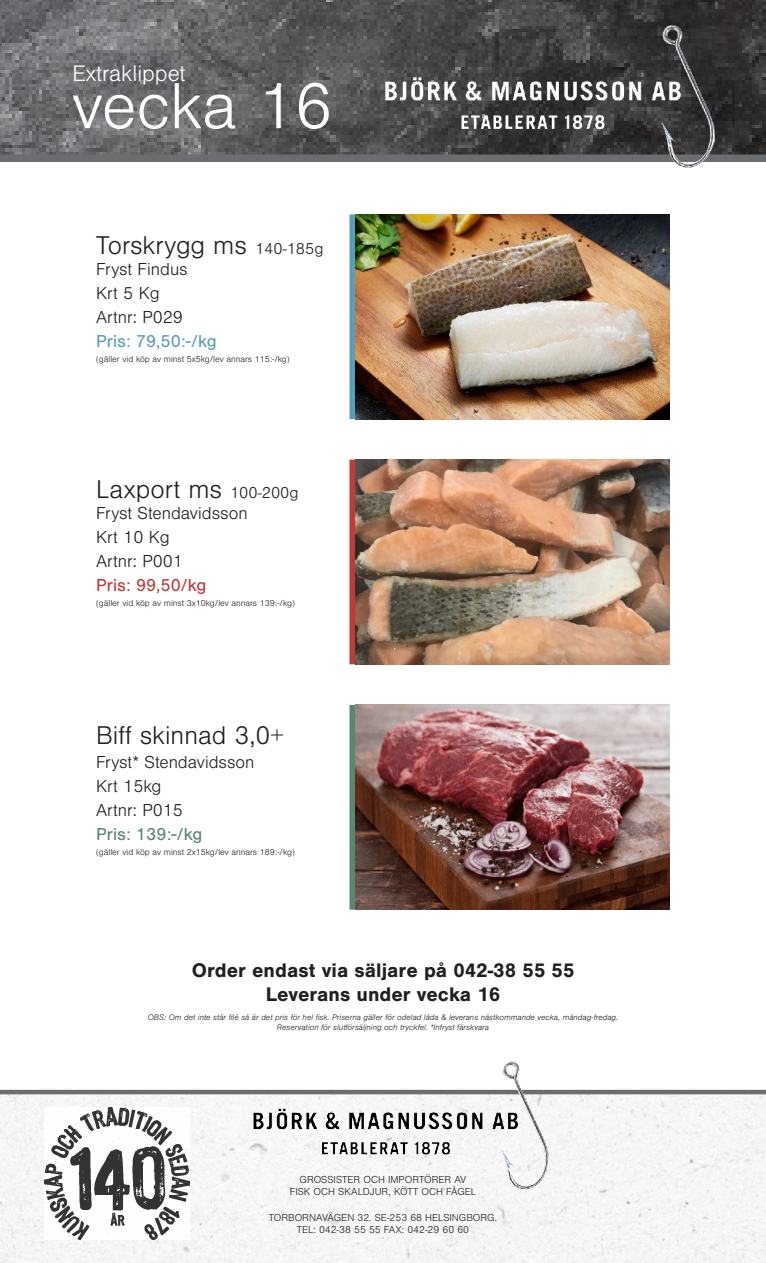
<style>
.page{position:relative;width:766px;height:1263px;background:#fff}
.page>*{position:absolute;margin:0;border:0;box-sizing:border-box;transform-origin:0 0}
.t1{font:300 67.5px "Nimbus San";color:#fff}
.t2{font:300 26.55px "Nimbus San";color:#231f20}
.t3{font:300 23.4px "Nimbus San";color:#fff}
.t4{font:700 20.4px/24.5px "Nimbus San";color:#231f20;text-align:center}
.t5{font:300 18px/24px "Nimbus San";color:#231f20}
.t6{font:18px "Nimbus San";color:#5c9cbd}
.t7{font:18px "Nimbus San";color:#c03b38}
.t8{font:18px "Nimbus San";color:#598770}
.t9{font:300 10.5px/12.6px "Nimbus San";color:#231f20;text-align:center}
.t10{font:300 9px "Nimbus San";color:#231f20}
.t11{font:italic 300 8.4px/10.1px "Nimbus San";color:#231f20;text-align:center}
.s1{font-size:16.5px}
</style>
<div class="page">
<img style="left:0;top:0;width:765px;height:155px">
<div style="left:0;top:1094px;width:765px;height:169px;background:#f5f6f7"></div>
<div style="left:0;top:155px;width:765px;height:7px;background:#6c6d70"></div>
<hr style="left:0;top:1090px;width:765px;height:4px;background:#6c6d70">
<div style="left:349px;top:705px;width:6px;height:205px;background:#598770"></div>
<img style="left:355px;top:705px;width:314px;height:204px">
<div style="left:349px;top:214px;width:6px;height:205px;background:#5c9cbd"></div>
<img style="left:355px;top:214px;width:314px;height:205px">
<div style="left:349px;top:460px;width:6px;height:204px;background:#c03b38"></div>
<img style="left:355px;top:460px;width:314px;height:204px">
<img style="left:655px;top:18px;width:63px;height:150px">
<img style="left:452px;top:109px;width:160px;height:25px">
<img style="left:376px;top:72px;width:306px;height:36px">
<img style="left:495px;top:1061px;width:57px;height:133px">
<img style="left:313px;top:1136px;width:144px;height:23px">
<img style="left:245px;top:1103px;width:275px;height:32px">
<img style="left:45px;top:1107px;width:144px;height:133px">
<p class="t3" style="left:72px;top:61px;width:115px">Extraklippet</p>
<p class="t1" style="left:72px;top:71px;width:262px">vecka 16</p>
<p class="t2" style="left:96px;top:231px;width:229px">Torskrygg ms <span class="s1">140-185g</span></p>
<p class="t5" style="left:96px;top:257px;width:93px">Fryst Findus</p>
<p class="t5" style="left:96px;top:281px;width:65px">Krt 5 Kg</p>
<p class="t5" style="left:96px;top:305px;width:88px">Artnr: P029</p>
<p class="t6" style="left:96px;top:331px;width:122px">Pris: 79,50:-/kg</p>
<p class="t10" style="left:96px;top:354px;width:195px">(gäller vid köp av minst 5x5kg/lev annars 115:-/kg)</p>
<p class="t2" style="left:96px;top:475px;width:204px">Laxport ms <span class="s1">100-200g</span></p>
<p class="t5" style="left:96px;top:502px;width:153px">Fryst Stendavidsson<br>Krt 10 Kg</p>
<p class="t5" style="left:96px;top:550px;width:88px">Artnr: P001</p>
<p class="t7" style="left:96px;top:575px;width:111px">Pris: 99,50/kg</p>
<p class="t10" style="left:96px;top:598px;width:200px">(gäller vid köp av minst 3x10kg/lev annars 139:-/kg)</p>
<p class="t2" style="left:96px;top:721px;width:189px">Biff skinnad 3,0+</p>
<p class="t5" style="left:96px;top:750px;width:160px">Fryst* Stendavidsson<br>Krt 15kg</p>
<p class="t5" style="left:96px;top:798px;width:88px">Artnr: P015</p>
<p class="t8" style="left:96px;top:824px;width:108px">Pris: 139:-/kg</p>
<p class="t10" style="left:96px;top:847px;width:200px">(gäller vid köp av minst 2x15kg/lev annars 189:-/kg)</p>
<p class="t4" style="left:192px;top:958px;width:384px">Order endast via säljare på 042-38 55 55<br>Leverans under vecka 16</p>
<p class="t11" style="left:148px;top:1012px;width:471px">OBS: Om det inte står filé så är det pris för hel fisk. Priserna gäller för odelad låda &amp; leverans nästkommande vecka, måndag-fredag.<br>Reservation för slutförsäljning och tryckfel. *Infryst färskvara</p>
<p class="t9" style="left:299px;top:1173px;width:168px">GROSSISTER OCH IMPORTÖRER AV</p>
<p class="t9" style="left:290px;top:1186px;width:188px">FISK OCH SKALDJUR, KÖTT OCH FÅGEL</p>
<p class="t9" style="left:269px;top:1211px;width:230px">TORBORNAVÄGEN 32. SE-253 68 HELSINGBORG.<br>TEL: 042-38 55 55 FAX: 042-29 60 60</p>
</div>
